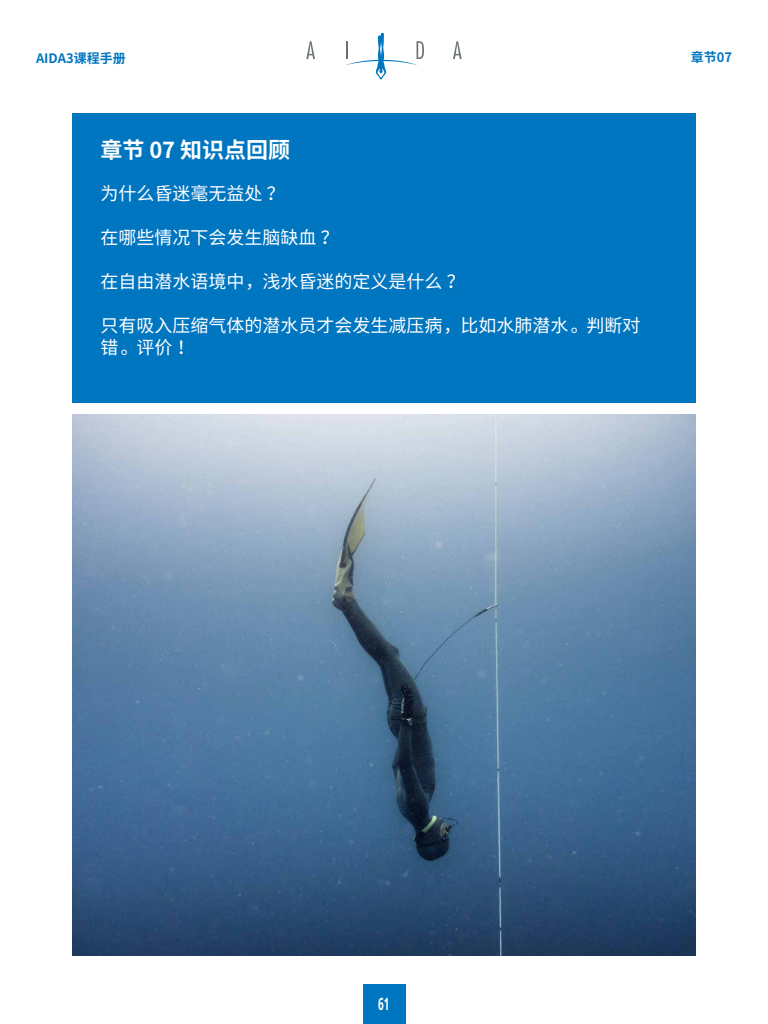
<style>
.page{position:relative;width:768px;height:1024px;background:#fff}
.page>*{position:absolute;margin:0;border:0;box-sizing:border-box;transform-origin:0 0}
.HL_Chapter{font:700 22px "Noto Sans CJ Ksc";color:#fff}
.Body_Chapter{font:18px/22px "Noto Sans CJ Ksc";color:#fff}
.t1{font:17px "Noto Sans AIDA Bold Noto Sans AID";color:#fff;scale:.59 1}
.t2{font:700 13px "Noto Sans CJ Ksc";color:#0076c1}
</style>
<div class="page">
<div style="left:363px;top:984px;width:42px;height:40px;background:#0076c1"></div>
<svg style="left:306px;top:41px;width:9px;height:18px"></svg>
<svg style="left:453px;top:41px;width:9px;height:18px"></svg>
<svg style="left:346px;top:33px;width:78px;height:46px"></svg>
<div style="left:72px;top:113px;width:624px;height:290px;background:#0076c1"></div>
<img style="left:72px;top:414px;width:624px;height:542px">
<p class="t2" style="left:36px;top:50px;width:91px">AIDA3课程手册</p>
<p class="HL_Chapter" style="left:100px;top:138px;width:191px">章节 07 知识点回顾</p>
<p class="Body_Chapter" style="left:100px;top:183px;width:186px">为什么昏迷毫无益处？</p>
<p class="Body_Chapter" style="left:100px;top:227px;width:240px">在哪些情况下会发生脑缺血？</p>
<p class="Body_Chapter" style="left:100px;top:271px;width:366px">在自由潜水语境中，浅水昏迷的定义是什么？</p>
<p class="Body_Chapter" style="left:100px;top:315px;width:541px">只有吸入压缩气体的潜水员才会发生减压病，比如水肺潜水。判断对错。评价！</p>
<p class="t2" style="left:691px;top:50px;width:43px">章节07</p>
<p class="t1" style="left:378px;top:992px;width:21px">61</p>
</div>
